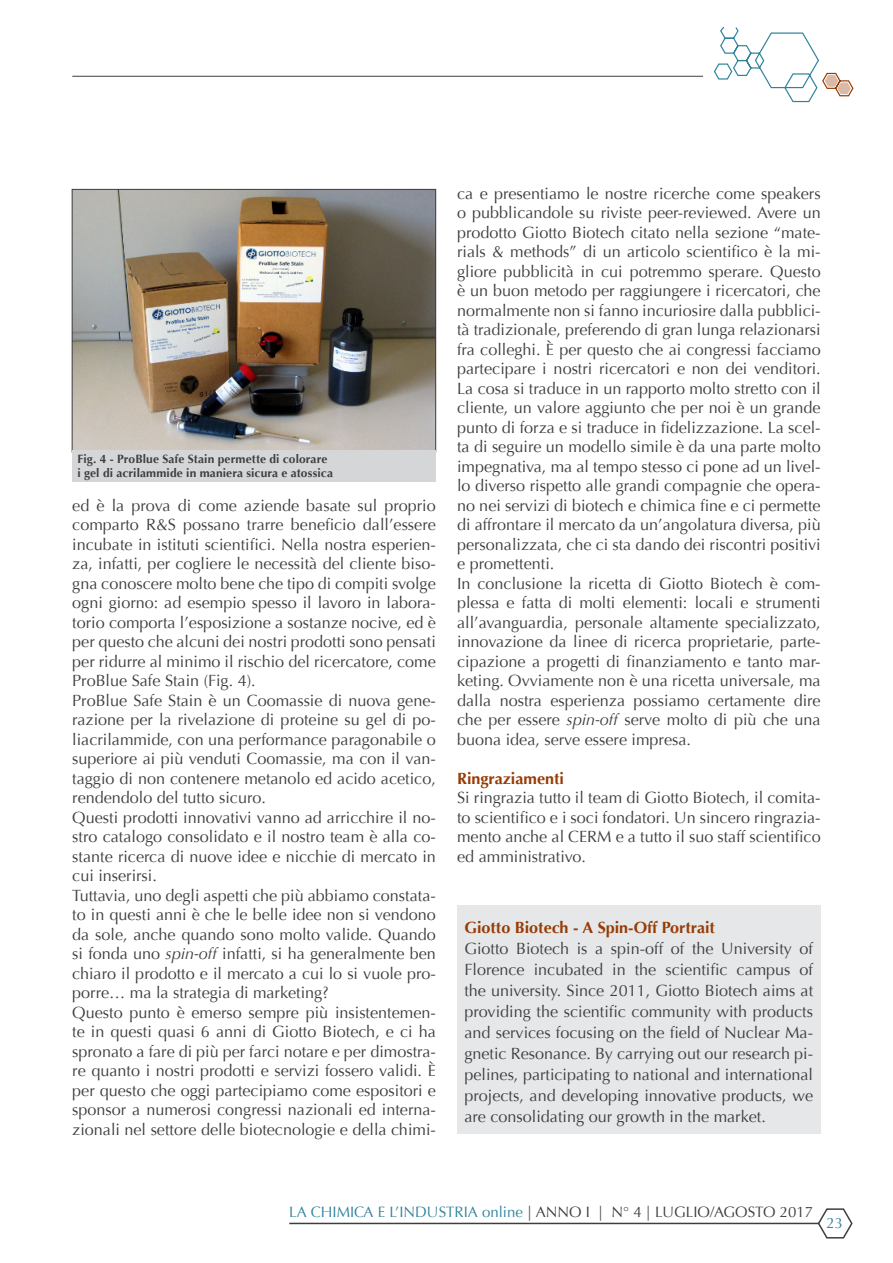
<style>
.page{position:relative;width:893px;height:1263px;background:#fff}
.page>*{position:absolute;margin:0;border:0;box-sizing:border-box;transform-origin:0 0}
.Normale{font:16.2px/19.5px "Optima";color:#3e3e3f;text-align:justify}
.Normale-2{font:700 16.2px "Optima";color:#963c05}
.t1{font:15px "Optima";color:#3e3e3f}
.t2{font:15px "Optima";color:#30829c}
.Dida{font:700 12px "Optima";letter-spacing:.01em;color:#3e3e3f}
.s1{font-style:italic}
.s2{color:#30829c}
</style>
<div class="page">
<hr style="left:72px;top:76px;width:631px;height:1px;background:#3e3e3f">
<svg style="left:713px;top:26px;width:141px;height:77px"></svg>
<svg style="left:289px;top:1208px;width:564px;height:31px"></svg>
<div style="left:457px;top:905px;width:364px;height:229px;background:#e6e7e9"></div>
<img style="left:74px;top:191px;width:360px;height:259px">
<div style="left:72px;top:450px;width:364px;height:31px;background:#d5d6d8"></div>
<p class="Dida" style="left:77px;top:452px;width:252px">Fig. 4 - ProBlue Safe Stain permette di colorare</p>
<p class="Dida" style="left:77px;top:465px;width:257px">i gel di acrilammide in maniera sicura e atossica</p>
<p class="Normale" style="left:72px;top:496px;width:365px">ed è la prova di come aziende basate sul proprio comparto R&amp;S possano trarre beneficio dall’essere incubate in istituti scientifici. Nella nostra esperien&shy;za, infatti, per cogliere le necessità del cliente biso&shy;gna conoscere molto bene che tipo di compiti svolge ogni giorno: ad esempio spesso il lavoro in labora&shy;torio comporta l’esposizione a sostanze nocive, ed è per questo che alcuni dei nostri prodotti sono pensati per ridurre al minimo il rischio del ricercatore, come ProBlue Safe Stain (Fig. 4).</p>
<p class="Normale" style="left:72px;top:691px;width:365px">ProBlue Safe Stain è un Coomassie di nuova gene&shy;razione per la rivelazione di proteine su gel di po&shy;liacrilammide, con una performance paragonabile o superiore ai più venduti Coomassie, ma con il van&shy;taggio di non contenere metanolo ed acido acetico, rendendolo del tutto sicuro.</p>
<p class="Normale" style="left:72px;top:808px;width:365px">Questi prodotti innovativi vanno ad arricchire il no&shy;stro catalogo consolidato e il nostro team è alla co&shy;stante ricerca di nuove idee e nicchie di mercato in cui inserirsi.</p>
<p class="Normale" style="left:72px;top:886px;width:365px">Tuttavia, uno degli aspetti che più abbiamo constata&shy;to in questi anni è che le belle idee non si vendono da sole, anche quando sono molto valide. Quando si fonda uno <span class="s1">spin-off</span> infatti, si ha generalmente ben chiaro il prodotto e il mercato a cui lo si vuole pro&shy;porre… ma la strategia di marketing?</p>
<p class="Normale" style="left:72px;top:1003px;width:365px">Questo punto è emerso sempre più insistentemen&shy;te in questi quasi 6 anni di Giotto Biotech, e ci ha spronato a fare di più per farci notare e per dimostra&shy;re quanto i nostri prodotti e servizi fossero validi. È per questo che oggi partecipiamo come espositori e sponsor a numerosi congressi nazionali ed interna&shy;zionali nel settore delle biotecnologie e della chimi-</p>
<p class="Normale" style="left:457px;top:184px;width:365px">ca e presentiamo le nostre ricerche come speakers o pubblicandole su riviste peer-reviewed. Avere un prodotto Giotto Biotech citato nella sezione “mate&shy;rials &amp; methods” di un articolo scientifico è la mi&shy;gliore pubblicità in cui potremmo sperare. Questo è un buon metodo per raggiungere i ricercatori, che normalmente non si fanno incuriosire dalla pubblici&shy;tà tradizionale, preferendo di gran lunga relazionarsi fra colleghi. È per questo che ai congressi facciamo partecipare i nostri ricercatori e non dei venditori.<br>La cosa si traduce in un rapporto molto stretto con il cliente, un valore aggiunto che per noi è un grande punto di forza e si traduce in fidelizzazione. La scel&shy;ta di seguire un modello simile è da una parte molto impegnativa, ma al tempo stesso ci pone ad un livel&shy;lo diverso rispetto alle grandi compagnie che opera&shy;no nei servizi di biotech e chimica fine e ci permette di affrontare il mercato da un’angolatura diversa, più personalizzata, che ci sta dando dei riscontri positivi e promettenti.</p>
<p class="Normale" style="left:457px;top:574px;width:365px">In conclusione la ricetta di Giotto Biotech è com&shy;plessa e fatta di molti elementi: locali e strumenti all’avanguardia, personale altamente specializzato, innovazione da linee di ricerca proprietarie, parte&shy;cipazione a progetti di finanziamento e tanto mar&shy;keting. Ovviamente non è una ricetta universale, ma dalla nostra esperienza possiamo certamente dire che per essere <span class="s1">spin-off</span> serve molto di più che una buona idea, serve essere impresa.</p>
<p class="Normale-2" style="left:457px;top:769px;width:108px">Ringraziamenti</p>
<p class="Normale" style="left:457px;top:788px;width:365px">Si ringrazia tutto il team di Giotto Biotech, il comita&shy;to scientifico e i soci fondatori. Un sincero ringrazia&shy;mento anche al CERM e a tutto il suo staff scientifico ed amministrativo.</p>
<p class="Normale-2" style="left:464px;top:918px;width:252px">Giotto Biotech - A Spin-Off Portrait</p>
<p class="Normale" style="left:464px;top:938px;width:350px;line-height:21px">Giotto Biotech is a spin-off of the University of Florence incubated in the scientific campus of the university. Since 2011, Giotto Biotech aims at providing the scientific community with products and services focusing on the field of Nuclear Ma&shy;gnetic Resonance. By carrying out our research pi&shy;pelines, participating to national and international projects, and developing innovative products, we are consolidating our growth in the market.</p>
<p class="t1" style="left:289px;top:1204px;width:525px"><span class="s2">LA CHIMICA E L’INDUSTRIA online</span> | ANNO I | N° 4 | LUGLIO/AGOSTO 2017</p>
<p class="t2" style="left:826px;top:1214px;width:18px">23</p>
</div>
